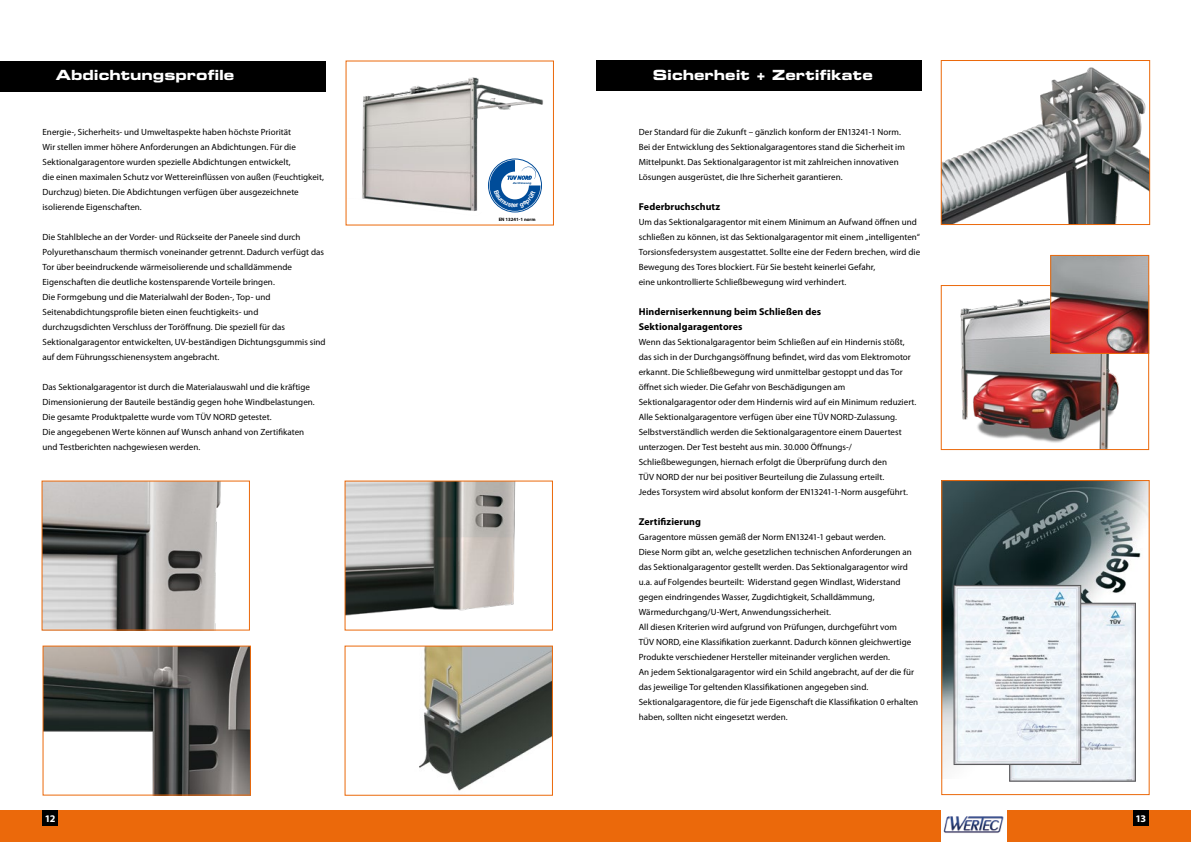
<style>
.page{position:relative;width:1191px;height:842px;background:#fff}
.page>*{position:absolute;margin:0;border:0;box-sizing:border-box;transform-origin:0 0}
.t1{font:14px "Eurostile LT Std Bold Ex 2";color:#fff}
.t2{font:700 10.2px "Myriad Pro";color:#fff}
.t3{font:700 10px/15px "Myriad Pro";letter-spacing:.005em;color:#000}
.t4{font:9px/15px "Myriad Pro";letter-spacing:.005em;color:#000}
.t5{font:700 4.8px "Myriad Pro";color:#000}
.t6{font:italic 2.6px "Helvetica Neue";letter-spacing:.105em;color:#004c99}
</style>
<div class="page">
<div style="left:596px;top:60px;width:326px;height:30px;background:#000"></div>
<div style="left:596px;top:61px;width:326px;height:30px;background:#000"></div>
<img style="left:942px;top:67px;width:206px;height:156px">
<div style="left:940px;top:60px;width:210px;height:165px;border:1px solid #eb690b"></div>
<img style="left:960px;top:298px;width:159px;height:150px">
<div style="left:940px;top:285px;width:209px;height:165px;border:1px solid #eb690b"></div>
<img style="left:1052px;top:257px;width:95px;height:95px">
<div style="left:1050px;top:255px;width:99px;height:99px;border:1px solid #eb690b"></div>
<img style="left:362px;top:77px;width:181px;height:136px">
<div style="left:0;top:61px;width:326px;height:30px;background:#000"></div>
<img style="left:44px;top:482px;width:177px;height:147px">
<img style="left:45px;top:648px;width:204px;height:146px">
<div style="left:43px;top:646px;width:208px;height:150px;border:1px solid #eb690b"></div>
<img style="left:346px;top:482px;width:170px;height:134px">
<img style="left:419px;top:648px;width:132px;height:143px">
<img style="left:943px;top:482px;width:204px;height:297px">
<div style="left:941px;top:480px;width:208px;height:315px;border:1px solid #eb690b"></div>
<img style="left:1011px;top:605px;width:122px;height:174px">
<img style="left:955px;top:587px;width:124px;height:176px">
<div style="left:953px;top:585px;width:128px;height:180px;border:1px solid #58585a"></div>
<div style="left:595px;top:810px;width:596px;height:32px;background:#eb690b"></div>
<div style="left:0;top:810px;width:595px;height:32px;background:#eb690b"></div>
<div style="left:1133px;top:810px;width:15px;height:15px;background:#000"></div>
<div style="left:43px;top:810px;width:15px;height:15px;background:#000"></div>
<div style="left:941px;top:810px;width:66px;height:32px;background:#fff"></div>
<img style="left:943px;top:816px;width:60px;height:17px">
<svg style="left:489px;top:160px;width:51px;height:51px"></svg>
<h1 class="t1" style="left:56px;top:65px;width:180px">Abdichtungsprofile</h1>
<p class="t4" style="left:43px;top:124px;width:283px">Energie-, Sicherheits- und Umweltaspekte haben höchste Priorität<br>Wir stellen immer höhere Anforderungen an Abdichtungen. Für die Sektionalgaragentore wurden spezielle Abdichtungen entwickelt,<br>die einen maximalen Schutz vor Wettereinflüssen von außen (Feuchtigkeit, Durchzug) bieten. Die Abdichtungen verfügen über ausgezeichnete isolierende Eigenschaften.</p>
<p class="t4" style="left:43px;top:229px;width:285px">Die Stahlbleche an der Vorder- und Rückseite der Paneele sind durch Polyurethanschaum thermisch voneinander getrennt. Dadurch verfügt das Tor über beeindruckende wärmeisolierende und schalldämmende Eigenschaften die deutliche kostensparende Vorteile bringen.<br>Die Formgebung und die Materialwahl der Boden-, Top- und Seitenabdichtungsprofile bieten einen feuchtigkeits- und durchzugsdichten Verschluss der Toröffnung. Die speziell für das Sektionalgaragentor entwickelten, UV-beständigen Dichtungsgummis sind auf dem Führungsschienensystem angebracht.</p>
<p class="t4" style="left:43px;top:379px;width:274px">Das Sektionalgaragentor ist durch die Materialauswahl und die kräftige Dimensionierung der Bauteile beständig gegen hohe Windbelastungen.<br>Die gesamte Produktpalette wurde vom TÜV NORD getestet.<br>Die angegebenen Werte können auf Wunsch anhand von Zertifikaten und Testberichten nachgewiesen werden.</p>
<p class="t6" style="left:513px;top:181px;width:20px">Zertifizierung</p>
<p class="t5" style="left:499px;top:216px;width:38px">EN 13241-1 norm</p>
<h1 class="t1" style="left:653px;top:65px;width:221px">Sicherheit + Zertifikate</h1>
<p class="t4" style="left:639px;top:124px;width:268px">Der Standard für die Zukunft – gänzlich konform der EN13241-1 Norm.<br>Bei der Entwicklung des Sektionalgaragentores stand die Sicherheit im Mittelpunkt. Das Sektionalgaragentor ist mit zahlreichen innovativen Lösungen ausgerüstet, die Ihre Sicherheit garantieren.</p>
<p class="t3" style="left:639px;top:199px;width:83px">Federbruchschutz</p>
<p class="t4" style="left:639px;top:214px;width:283px">Um das Sektionalgaragentor mit einem Minimum an Aufwand öffnen und schließen zu können, ist das Sektionalgaragentor mit einem „intelligenten“ Torsionsfedersystem ausgestattet. Sollte eine der Federn brechen, wird die Bewegung des Tores blockiert. Für Sie besteht keinerlei Gefahr,<br>eine unkontrollierte Schließbewegung wird verhindert.</p>
<p class="t3" style="left:639px;top:304px;width:184px">Hinderniserkennung beim Schließen des<br>Sektionalgaragentores</p>
<p class="t4" style="left:639px;top:334px;width:279px">Wenn das Sektionalgaragentor beim Schließen auf ein Hindernis stößt, das sich in der Durchgangsöffnung befindet, wird das vom Elektromotor erkannt. Die Schließbewegung wird unmittelbar gestoppt und das Tor öffnet sich wieder. Die Gefahr von Beschädigungen am Sektionalgaragentor oder dem Hindernis wird auf ein Minimum reduziert.<br>Alle Sektionalgaragentore verfügen über eine TÜV NORD-Zulassung.<br>Selbstverständlich werden die Sektionalgaragentore einem Dauertest unterzogen. Der Test besteht aus min. 30.000 Öffnungs-/ Schließbewegungen, hiernach erfolgt die Überprüfung durch den<br>TÜV NORD der nur bei positiver Beurteilung die Zulassung erteilt.<br>Jedes Torsystem wird absolut konform der EN13241-1-Norm ausgeführt.</p>
<p class="t3" style="left:639px;top:514px;width:64px">Zertifizierung</p>
<p class="t4" style="left:639px;top:529px;width:281px">Garagentore müssen gemäß der Norm EN13241-1 gebaut werden.<br>Diese Norm gibt an, welche gesetzlichen technischen Anforderungen an das Sektionalgaragentor gestellt werden. Das Sektionalgaragentor wird u.a. auf Folgendes beurteilt: Widerstand gegen Windlast, Widerstand gegen eindringendes Wasser, Zugdichtigkeit, Schalldämmung, Wärmedurchgang/U-Wert, Anwendungssicherheit.<br>All diesen Kriterien wird aufgrund von Prüfungen, durchgeführt vom<br>TÜV NORD, eine Klassifikation zuerkannt. Dadurch können gleichwertige Produkte verschiedener Hersteller miteinander verglichen werden.<br>An jedem Sektionalgaragentor wird ein Schild angebracht, auf der die für das jeweilige Tor geltenden Klassifikationen angegeben sind.<br>Sektionalgaragentore, die für jede Eigenschaft die Klassifikation 0 erhalten haben, sollten nicht eingesetzt werden.</p>
<p class="t2" style="left:45px;top:811px;width:12px">12</p>
<p class="t2" style="left:1135px;top:811px;width:12px">13</p>
</div>
